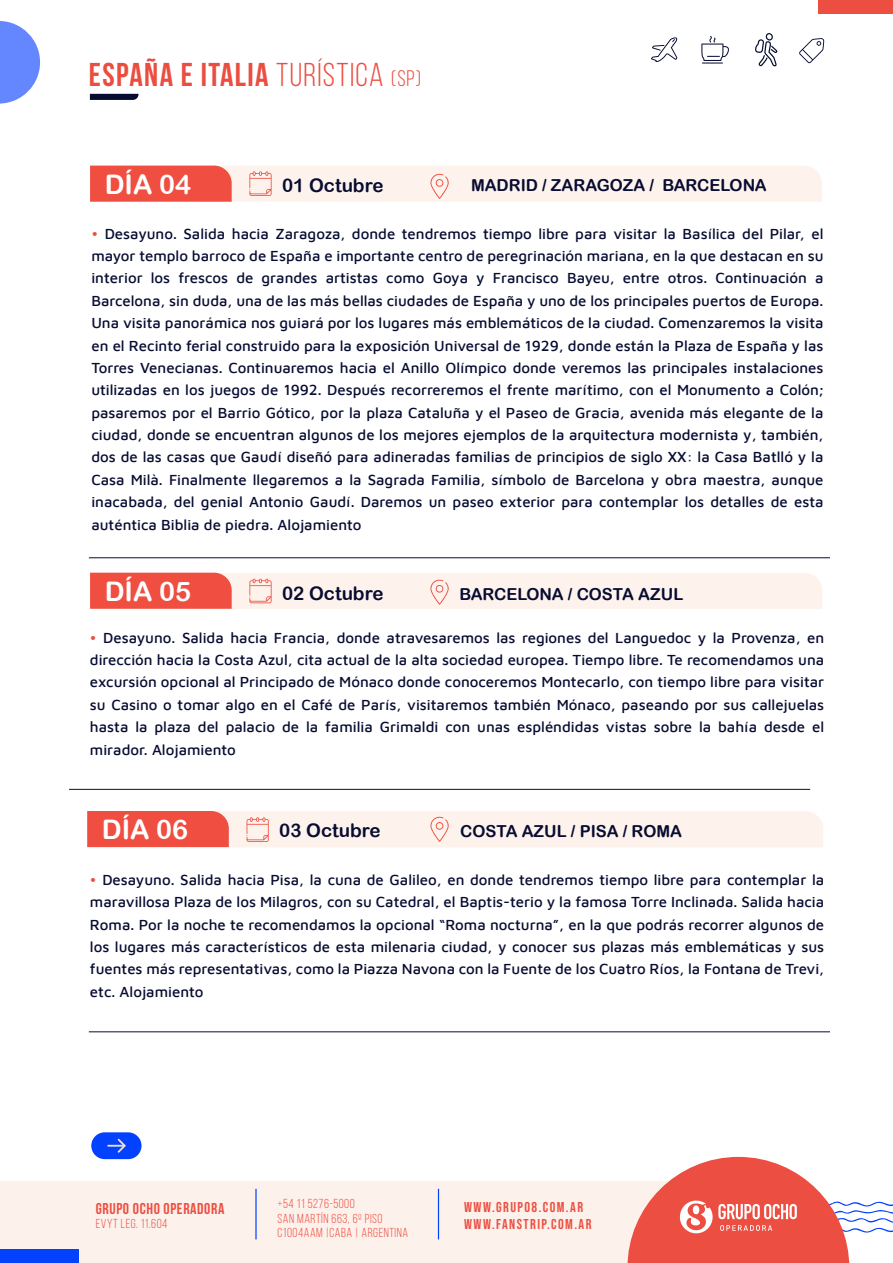
<style>
.page{position:relative;width:893px;height:1263px;background:#fff}
.page>*{position:absolute;margin:0;border:0;box-sizing:border-box;transform-origin:0 0}
.t1{font:700 33px "Bebas Neue";letter-spacing:.04em;color:#eb4e41}
.t2{font:27px "Arial Rounded MT Bold";color:#fff}
.t3{font:18.75px "Arial Rounded MT Bold";color:#070c31}
.t4{font:16.5px "Arial Rounded MT Bold";color:#070c31}
.t5{font:700 15.6px "Bebas Neue";letter-spacing:.04em;color:#ec4e41}
.t6{font:500 15px/22.4px "Maven Pro";color:#070c31;text-align:justify}
.t7{font:14.25px/17px "Bebas Neue";letter-spacing:.1em;color:#ec4e41}
.t8{font:13.05px/14.2px "Bebas Neue";letter-spacing:.04em;color:#ec4e41}
.s1{font-weight:400}
.s2{font-weight:400;font-size:22.5px}
.s3{color:#ef4e41}
</style>
<div class="page">
<div style="left:91px;top:1132px;width:51px;height:27px;background:#0242ff;border-radius:13px"></div>
<svg style="left:108px;top:1138px;width:18px;height:15px"></svg>
<div style="left:0;top:1181px;width:712px;height:82px;background:#fdf1eb"></div>
<hr style="left:255px;top:1189px;width:2px;height:50px;background:#0242ff">
<hr style="left:438px;top:1189px;width:1px;height:50px;background:#0242ff">
<div style="left:0;top:1249px;width:78px;height:14px;background:#0242ff"></div>
<svg style="left:627px;top:1157px;width:266px;height:106px"></svg>
<hr style="left:89px;top:557px;width:741px;height:1px;background:#070c31">
<hr style="left:89px;top:1031px;width:741px;height:1px;background:#070c31">
<hr style="left:69px;top:789px;width:741px;height:1px;background:#070c31">
<svg style="left:90px;top:166px;width:732px;height:36px;background:#fbd1ca"></svg>
<svg style="left:90px;top:573px;width:732px;height:36px;background:#fad1c9"></svg>
<svg style="left:0;top:21px;width:40px;height:83px"></svg>
<div style="left:818px;top:0;width:75px;height:13px;background:#ec4e41"></div>
<svg style="left:651px;top:37px;width:26px;height:25px"></svg>
<svg style="left:701px;top:36px;width:28px;height:28px"></svg>
<svg style="left:755px;top:33px;width:22px;height:33px"></svg>
<svg style="left:799px;top:38px;width:25px;height:25px"></svg>
<svg style="left:90px;top:94px;width:49px;height:6px"></svg>
<svg style="left:87px;top:811px;width:736px;height:36px;background:#fbd1ca"></svg>
<h1 class="t1" style="left:89px;top:56px;width:334px">ESPAÑA E ITALIA <span class="s1">TURÍSTICA</span> <span class="s2">(SP)</span></h1>
<h2 class="t2" style="left:105px;top:168px;width:88px">DÍA 04</h2>
<p class="t3" style="left:282px;top:175px;width:103px">01 Octubre</p>
<p class="t4" style="left:471px;top:176px;width:297px">MADRID / ZARAGOZA / BARCELONA</p>
<p class="t6" style="left:91px;top:221px;width:734px"><span class="s3">•</span> Desayuno. Salida hacia Zaragoza, donde tendremos tiempo libre para visitar la Basílica del Pilar, el mayor templo barroco de España e importante centro de peregrinación mariana, en la que destacan en su interior los frescos de grandes artistas como Goya y Francisco Bayeu, entre otros. Continuación a Barcelona, sin duda, una de las más bellas ciudades de España y uno de los principales puertos de Europa.<br>Una visita panorámica nos guiará por los lugares más emblemáticos de la ciudad. Comenzaremos la visita en el Recinto ferial construido para la exposición Universal de 1929, donde están la Plaza de España y las Torres Venecianas. Continuaremos hacia el Anillo Olímpico donde veremos las principales instalaciones utilizadas en los juegos de 1992. Después recorreremos el frente marítimo, con el Monumento a Colón; pasaremos por el Barrio Gótico, por la plaza Cataluña y el Paseo de Gracia, avenida más elegante de la ciudad, donde se encuentran algunos de los mejores ejemplos de la arquitectura modernista y, también, dos de las casas que Gaudí diseñó para adineradas familias de principios de siglo XX: la Casa Batlló y la Casa Milà. Finalmente llegaremos a la Sagrada Familia, símbolo de Barcelona y obra maestra, aunque inacabada, del genial Antonio Gaudí. Daremos un paseo exterior para contemplar los detalles de esta auténtica Biblia de piedra. Alojamiento</p>
<h2 class="t2" style="left:105px;top:575px;width:88px">DÍA 05</h2>
<p class="t3" style="left:282px;top:582px;width:103px">02 Octubre</p>
<p class="t6" style="left:90px;top:625px;width:736px"><span class="s3">•</span> Desayuno. Salida hacia Francia, donde atravesaremos las regiones del Languedoc y la Provenza, en dirección hacia la Costa Azul, cita actual de la alta sociedad europea. Tiempo libre. Te recomendamos una excursión opcional al Principado de Mónaco donde conoceremos Montecarlo, con tiempo libre para visitar su Casino o tomar algo en el Café de París, visitaremos también Mónaco, paseando por sus callejuelas hasta la plaza del palacio de la familia Grimaldi con unas espléndidas vistas sobre la bahía desde el mirador. Alojamiento</p>
<p class="t4" style="left:459px;top:584px;width:225px">BARCELONA / COSTA AZUL</p>
<h2 class="t2" style="left:102px;top:814px;width:88px">DÍA 06</h2>
<p class="t3" style="left:279px;top:819px;width:103px">03 Octubre</p>
<p class="t4" style="left:460px;top:821px;width:223px">COSTA AZUL / PISA / ROMA</p>
<p class="t6" style="left:90px;top:867px;width:736px"><span class="s3">•</span> Desayuno. Salida hacia Pisa, la cuna de Galileo, en donde tendremos tiempo libre para contemplar la maravillosa Plaza de los Milagros, con su Catedral, el Baptis-terio y la famosa Torre Inclinada. Salida hacia Roma. Por la noche te recomendamos la opcional “Roma nocturna”, en la que podrás recorrer algunos de los lugares más característicos de esta milenaria ciudad, y conocer sus plazas más emblemáticas y sus fuentes más representativas, como la Piazza Navona con la Fuente de los Cuatro Ríos, la Fontana de Trevi, etc. Alojamiento</p>
<p class="t8" style="left:278px;top:1196px;width:79px">+54 11 5276-5000</p>
<p class="t7" style="left:464px;top:1198px;width:129px">WWW.GRUPO8.COM.AR<br>WWW.FANSTRIP.COM.AR</p>
<p class="t5" style="left:96px;top:1200px;width:130px">GRUPO OCHO OPERADORA</p>
<p class="t8" style="left:96px;top:1216px;width:73px">EVYT LEG. 11.604</p>
<p class="t8" style="left:278px;top:1211px;width:132px">SAN MARTÍN 663, 6º PISO<br>C1004AAM |CABA | ARGENTINA</p>
</div>
